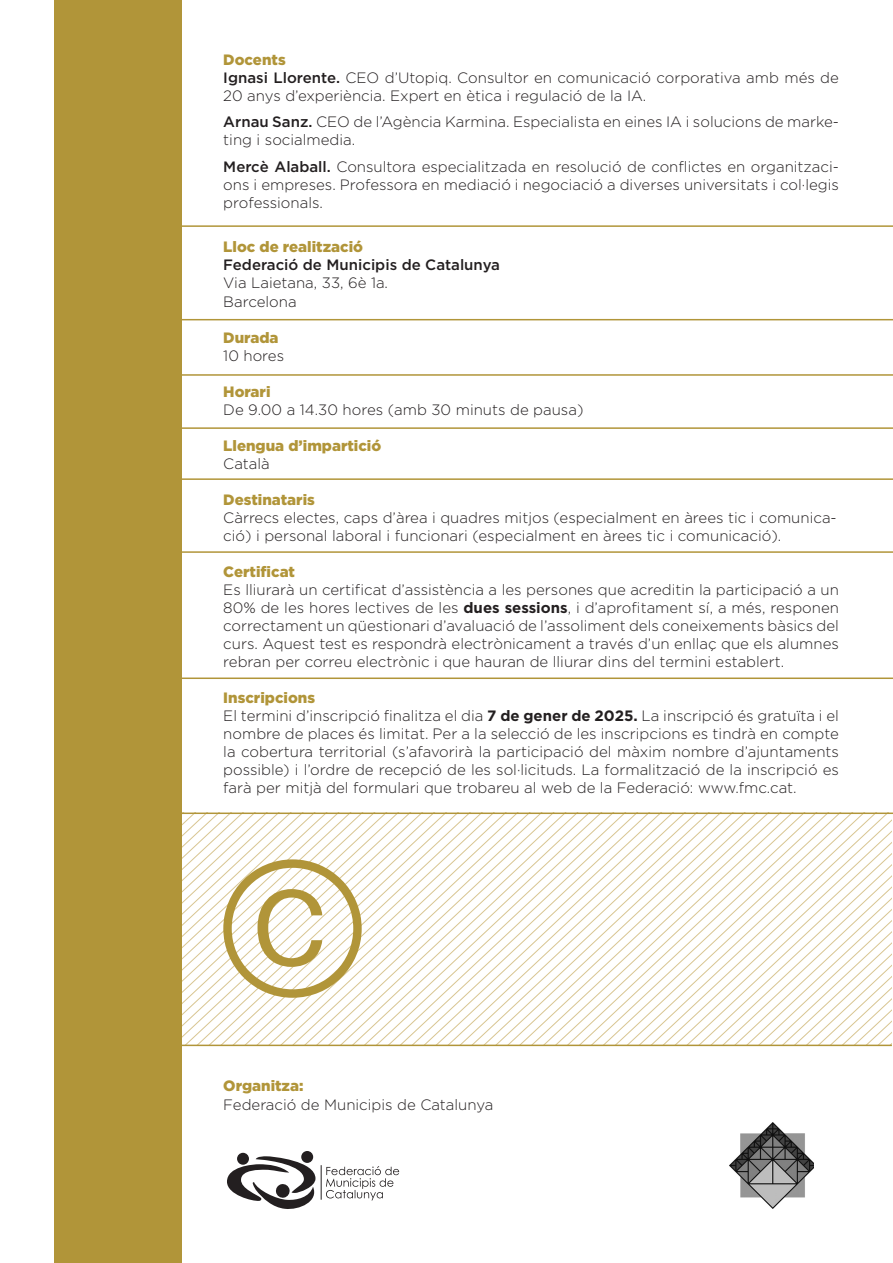
<style>
.page{position:relative;width:893px;height:1263px;background:#fff}
.page>*{position:absolute;margin:0;border:0;box-sizing:border-box;transform-origin:0 0}
.t1{font:300 15px/18px "Gotham";color:#231f20}
.t2{font:900 15px "Gotham";color:#b19539}
.t3{font:500 15px "Gotham";color:#231f20}
.s1{font-weight:500}
.s2{font-weight:700}
</style>
<div class="page">
<svg style="left:181px;top:814px;width:711px;height:230px"></svg>
<div style="left:54px;top:0;width:127px;height:1263px;background:#b19539"></div>
<hr style="left:170px;top:1044px;width:722px;height:2px;background:#b19539">
<hr style="left:171px;top:225px;width:722px;height:2px;background:#b19539">
<hr style="left:171px;top:319px;width:722px;height:1px;background:#b19539">
<hr style="left:171px;top:374px;width:722px;height:2px;background:#b19539">
<hr style="left:171px;top:427px;width:722px;height:2px;background:#b19539">
<hr style="left:171px;top:478px;width:722px;height:2px;background:#b19539">
<hr style="left:171px;top:551px;width:722px;height:2px;background:#b19539">
<hr style="left:171px;top:677px;width:722px;height:2px;background:#b19539">
<hr style="left:171px;top:812px;width:722px;height:2px;background:#b19539">
<img style="left:729px;top:1122px;width:85px;height:87px">
<div style="left:223px;top:859px;width:139px;height:139px;border:8px solid #b19539;border-radius:50%"></div>
<svg style="left:257px;top:889px;width:65px;height:78px"></svg>
<svg style="left:326px;top:1166px;width:73px;height:34px"></svg>
<svg style="left:237px;top:1153px;width:12px;height:12px"></svg>
<div style="left:301px;top:1151px;width:12px;height:12px;background:#231f20;border-radius:50%"></div>
<svg style="left:227px;top:1156px;width:89px;height:53px"></svg>
<hr style="left:321px;top:1165px;width:1px;height:35px;background:#231f20">
<p class="t2" style="left:223px;top:51px;width:64px">Docents</p>
<p class="t1" style="left:223px;top:68px;width:617px"><span class="s1">Ignasi Llorente.</span> CEO d’Utopiq. Consultor en comunicació corporativa amb més de<br>20 anys d’experiència. Expert en ètica i regulació de la IA.</p>
<p class="t1" style="left:223px;top:113px;width:617px"><span class="s1">Arnau Sanz.</span> CEO de l’Agència Karmina. Especialista en eines IA i solucions de marke&shy;ting i socialmedia.</p>
<p class="t1" style="left:223px;top:157px;width:617px;text-align:justify"><span class="s1">Mercè Alaball.</span> Consultora especialitzada en resolució de conflictes en organitzaci&shy;ons i empreses. Professora en mediació i negociació a diverses universitats i col·legis professionals.</p>
<p class="t2" style="left:223px;top:238px;width:141px">Lloc de realització</p>
<p class="t3" style="left:223px;top:257px;width:278px">Federació de Municipis de Catalunya</p>
<p class="t1" style="left:223px;top:274px;width:166px">Via Laietana, 33, 6è 1a.<br>Barcelona</p>
<p class="t2" style="left:223px;top:328px;width:57px">Durada</p>
<p class="t1" style="left:223px;top:346px;width:62px">10 hores</p>
<p class="t2" style="left:223px;top:382px;width:49px">Horari</p>
<p class="t1" style="left:223px;top:400px;width:362px">De 9.00 a 14.30 hores (amb 30 minuts de pausa)</p>
<p class="t2" style="left:223px;top:436px;width:159px">Llengua d’impartició</p>
<p class="t1" style="left:223px;top:454px;width:48px">Català</p>
<p class="t2" style="left:223px;top:490px;width:93px">Destinataris</p>
<p class="t1" style="left:223px;top:508px;width:615px">Càrrecs electes, caps d’àrea i quadres mitjos (especialment en àrees tic i comunica&shy;ció) i personal laboral i funcionari (especialment en àrees tic i comunicació).</p>
<p class="t2" style="left:223px;top:562px;width:73px">Certificat</p>
<p class="t1" style="left:223px;top:580px;width:617px;text-align:justify">Es lliurarà un certificat d’assistència a les persones que acreditin la participació a un 80% de les hores lectives de les <span class="s2">dues sessions</span>, i d’aprofitament sí, a més, responen correctament un qüestionari d’avaluació de l’assoliment dels coneixements bàsics del curs. Aquest test es respondrà electrònicament a través d’un enllaç que els alumnes rebran per correu electrònic i que hauran de lliurar dins del termini establert.</p>
<p class="t2" style="left:223px;top:688px;width:93px">Inscripcions</p>
<p class="t1" style="left:223px;top:706px;width:617px;text-align:justify">El termini d’inscripció finalitza el dia <span class="s2">7 de gener de 2025.</span> La inscripció és gratuïta i el nombre de places és limitat. Per a la selecció de les inscripcions es tindrà en compte la cobertura territorial (s’afavorirà la participació del màxim nombre d’ajuntaments possible) i l’ordre de recepció de les sol·licituds. La formalització de la inscripció es farà per mitjà del formulari que trobareu al web de la Federació: www.fmc.cat.</p>
<p class="t2" style="left:223px;top:1077px;width:82px">Organitza:</p>
<p class="t1" style="left:223px;top:1095px;width:272px">Federació de Municipis de Catalunya</p>
</div>
